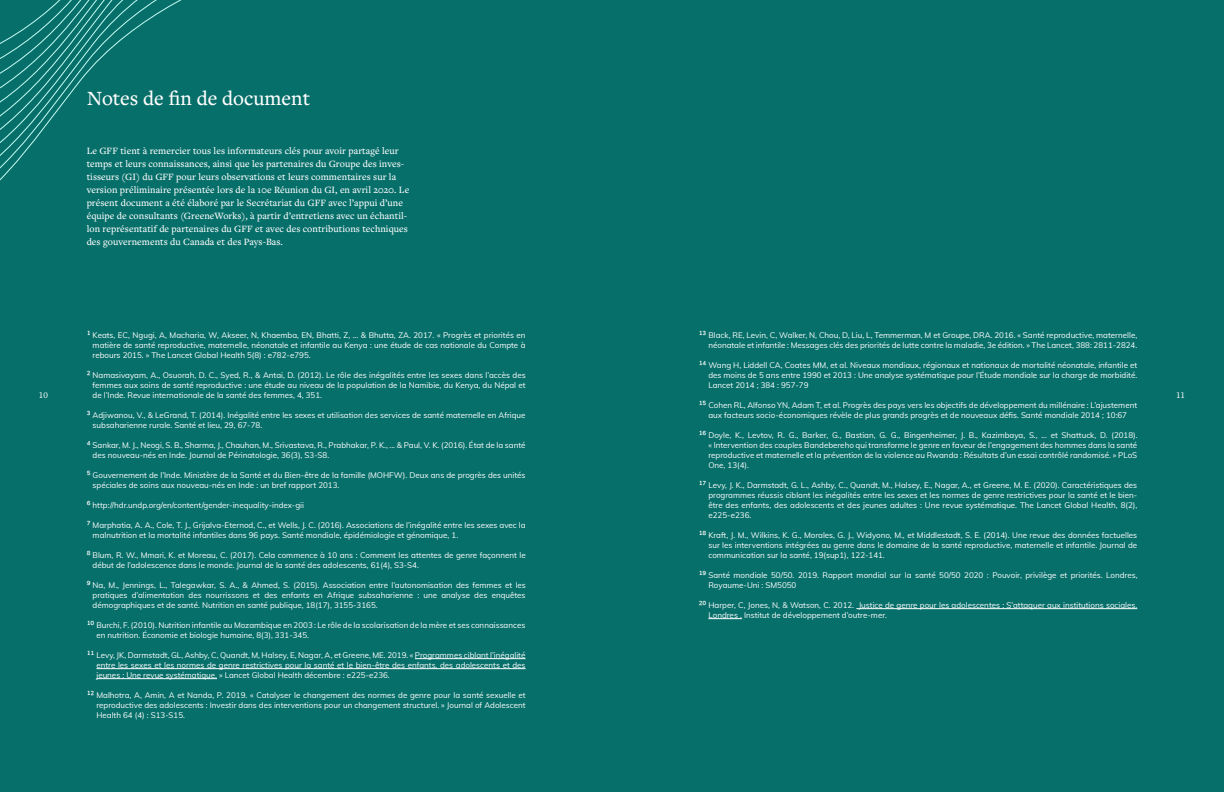
<style>
.page{position:relative;width:1224px;height:792px;background:#fff}
.page>*{position:absolute;margin:0;border:0;box-sizing:border-box;transform-origin:0 0}
.t1{font:500 21px "Freight Text Pro";color:#fff}
.t2{font:500 10px/13px "Freight Text Pro";letter-spacing:.005em;color:#fff}
.t3{font:500 9px "Freight Text Pro";color:#fff}
.t4{font:8px/10px "Muli";color:#fff;text-align:justify}
.s1{font-size:10px}
</style>
<div class="page">
<div style="left:0;top:0;width:612px;height:792px;background:#076f6a"></div>
<hr style="left:415px;top:658px;width:111px;height:1px;background:#fff">
<hr style="left:96px;top:668px;width:430px;height:1px;background:#fff">
<hr style="left:96px;top:678px;width:121px;height:1px;background:#fff">
<div style="left:613px;top:1px;width:610px;height:790px;background:#076f6a"></div>
<hr style="left:856px;top:608px;width:281px;height:1px;background:#fff">
<hr style="left:708px;top:618px;width:34px;height:1px;background:#fff">
<svg style="left:0;top:0;width:182px;height:181px"></svg>
<h1 class="t1" style="left:87px;top:84px;width:225px">Notes de fin de document</h1>
<p class="t2" style="left:87px;top:144px;width:324px">Le GFF tient à remercier tous les informateurs clés pour avoir partagé leur temps et leurs connaissances, ainsi que les partenaires du Groupe des inves&shy;tisseurs (GI) du GFF pour leurs observations et leurs commentaires sur la version préliminaire présentée lors de la 10e Réunion du GI, en avril 2020. Le présent document a été élaboré par le Secrétariat du GFF avec l’appui d’une équipe de consultants (GreeneWorks), à partir d’entretiens avec un échantil&shy;lon représentatif de partenaires du GFF et avec des contributions techniques des gouvernements du Canada et des Pays-Bas.</p>
<p class="t4" style="left:699px;top:330px;width:440px;text-align:right"><span class="s1">13</span> Black, RE, Levin, C, Walker, N, Chou, D, Liu, L, Temmerman, M et Groupe, DRA. 2016. « Santé reproductive, maternelle, néonatale et infantile : Messages clés des priorités de lutte contre la maladie, 3e édition. » The Lancet, 388: 2811-2824.</p>
<p class="t4" style="left:708px;top:360px;width:430px;text-indent:-10px"><span class="s1">14</span> Wang H, Liddell CA, Coates MM, et al. Niveaux mondiaux, régionaux et nationaux de mortalité néonatale, infantile et des moins de 5 ans entre 1990 et 2013 : Une analyse systématique pour l’Étude mondiale sur la charge de morbidité.<br>Lancet 2014 ; 384 : 957-79</p>
<p class="t4" style="left:699px;top:400px;width:440px;text-align:center"><span class="s1">15</span> Cohen RL, Alfonso YN, Adam T, et al. Progrès des pays vers les objectifs de développement du millénaire : L’ajustement aux facteurs socio-économiques révèle de plus grands progrès et de nouveaux défis. Santé mondiale 2014 ; 10:67</p>
<p class="t4" style="left:708px;top:430px;width:431px;text-indent:-10px"><span class="s1">16</span> Doyle, K., Levtov, R. G., Barker, G., Bastian, G. G., Bingenheimer, J. B., Kazimbaya, S., ... et Shattuck, D. (2018). « Intervention des couples Bandebereho qui transforme le genre en faveur de l’engagement des hommes dans la santé reproductive et maternelle et la prévention de la violence au Rwanda : Résultats d’un essai contrôlé randomisé. » PLoS One, 13(4).</p>
<p class="t4" style="left:708px;top:480px;width:430px;text-indent:-10px"><span class="s1">17</span> Levy, J. K., Darmstadt, G. L., Ashby, C., Quandt, M., Halsey, E., Nagar, A., et Greene, M. E. (2020). Caractéristiques des programmes réussis ciblant les inégalités entre les sexes et les normes de genre restrictives pour la santé et le bien&shy;être des enfants, des adolescents et des jeunes adultes : Une revue systématique. The Lancet Global Health, 8(2), e225-e236.</p>
<p class="t4" style="left:708px;top:530px;width:430px;text-indent:-10px"><span class="s1">18</span> Kraft, J. M., Wilkins, K. G., Morales, G. J., Widyono, M., et Middlestadt, S. E. (2014). Une revue des données factuelles sur les interventions intégrées au genre dans le domaine de la santé reproductive, maternelle et infantile. Journal de communication sur la santé, 19(sup1), 122-141.</p>
<p class="t4" style="left:708px;top:570px;width:431px;text-indent:-10px"><span class="s1">19</span> Santé mondiale 50/50. 2019. Rapport mondial sur la santé 50/50 2020 : Pouvoir, privilège et priorités. Londres,<br>Royaume-Uni : SM5050</p>
<p class="t4" style="left:708px;top:600px;width:430px;text-indent:-10px"><span class="s1">20</span> Harper, C, Jones, N, &amp; Watson, C. 2012. Justice de genre pour les adolescentes : S’attaquer aux institutions sociales.<br>Londres . Institut de développement d’outre-mer.</p>
<p class="t4" style="left:93px;top:330px;width:434px;text-indent:-6px"><span class="s1">1</span> Keats, EC, Ngugi, A, Macharia, W, Akseer, N, Khaemba, EN, Bhatti, Z, ... &amp; Bhutta, ZA. 2017. « Progrès et priorités en matière de santé reproductive, maternelle, néonatale et infantile au Kenya : une étude de cas nationale du Compte à rebours 2015. » The Lancet Global Health 5(8) : e782-e795.</p>
<p class="t4" style="left:93px;top:370px;width:435px;text-indent:-6px"><span class="s1">2</span> Namasivayam, A., Osuorah, D. C., Syed, R., &amp; Antai, D. (2012). Le rôle des inégalités entre les sexes dans l’accès des femmes aux soins de santé reproductive : une étude au niveau de la population de la Namibie, du Kenya, du Népal et de l’Inde. Revue internationale de la santé des femmes, 4, 351.</p>
<p class="t4" style="left:93px;top:410px;width:434px;text-indent:-6px"><span class="s1">3</span> Adjiwanou, V., &amp; LeGrand, T. (2014). Inégalité entre les sexes et utilisation des services de santé maternelle en Afrique subsaharienne rurale. Santé et lieu, 29, 67-78.</p>
<p class="t4" style="left:93px;top:440px;width:434px;text-indent:-6px"><span class="s1">4</span> Sankar, M. J., Neogi, S. B., Sharma, J., Chauhan, M., Srivastava, R., Prabhakar, P. K., ... &amp; Paul, V. K. (2016). État de la santé des nouveau-nés en Inde. Journal de Périnatologie, 36(3), S3-S8.</p>
<p class="t4" style="left:93px;top:470px;width:434px;text-indent:-6px"><span class="s1">5</span> Gouvernement de l’Inde. Ministère de la Santé et du Bien-être de la famille (MOHFW). Deux ans de progrès des unités spéciales de soins aux nouveau-nés en Inde : un bref rapport 2013.</p>
<p class="t4" style="left:87px;top:500px;width:219px"><span class="s1">6</span> http://hdr.undp.org/en/content/gender-inequality-index-gii</p>
<p class="t4" style="left:93px;top:520px;width:434px;text-indent:-6px"><span class="s1">7</span> Marphatia, A. A., Cole, T. J., Grijalva-Eternod, C., et Wells, J. C. (2016). Associations de l’inégalité entre les sexes avec la malnutrition et la mortalité infantiles dans 96 pays. Santé mondiale, épidémiologie et génomique, 1.</p>
<p class="t4" style="left:93px;top:550px;width:435px;text-indent:-6px"><span class="s1">8</span> Blum, R. W., Mmari, K. et Moreau, C. (2017). Cela commence à 10 ans : Comment les attentes de genre façonnent le début de l’adolescence dans le monde. Journal de la santé des adolescents, 61(4), S3-S4.</p>
<p class="t4" style="left:93px;top:580px;width:435px;text-indent:-6px"><span class="s1">9</span> Na, M., Jennings, L., Talegawkar, S. A., &amp; Ahmed, S. (2015). Association entre l’autonomisation des femmes et les pratiques d’alimentation des nourrissons et des enfants en Afrique subsaharienne : une analyse des enquêtes démographiques et de santé. Nutrition en santé publique, 18(17), 3155-3165.</p>
<p class="t4" style="left:96px;top:620px;width:430px;text-indent:-10px"><span class="s1">10</span> Burchi, F. (2010). Nutrition infantile au Mozambique en 2003 : Le rôle de la scolarisation de la mère et ses connaissances en nutrition. Économie et biologie humaine, 8(3), 331-345.</p>
<p class="t4" style="left:96px;top:650px;width:431px;text-indent:-10px"><span class="s1">11</span> Levy, JK, Darmstadt, GL, Ashby, C, Quandt, M, Halsey, E, Nagar, A, et Greene, ME. 2019. « Programmes ciblant l’inégalité entre les sexes et les normes de genre restrictives pour la santé et le bien-être des enfants, des adolescents et des jeunes : Une revue systématique. » Lancet Global Health décembre : e225-e236.</p>
<p class="t4" style="left:96px;top:690px;width:431px;text-indent:-10px"><span class="s1">12</span> Malhotra, A, Amin, A et Nanda, P. 2019. « Catalyser le changement des normes de genre pour la santé sexuelle et reproductive des adolescents : Investir dans des interventions pour un changement structurel. » Journal of Adolescent Health 64 (4) : S13-S15.</p>
<p class="t3" style="left:39px;top:389px;width:10px">10</p>
<p class="t3" style="left:1176px;top:389px;width:10px">11</p>
</div>
